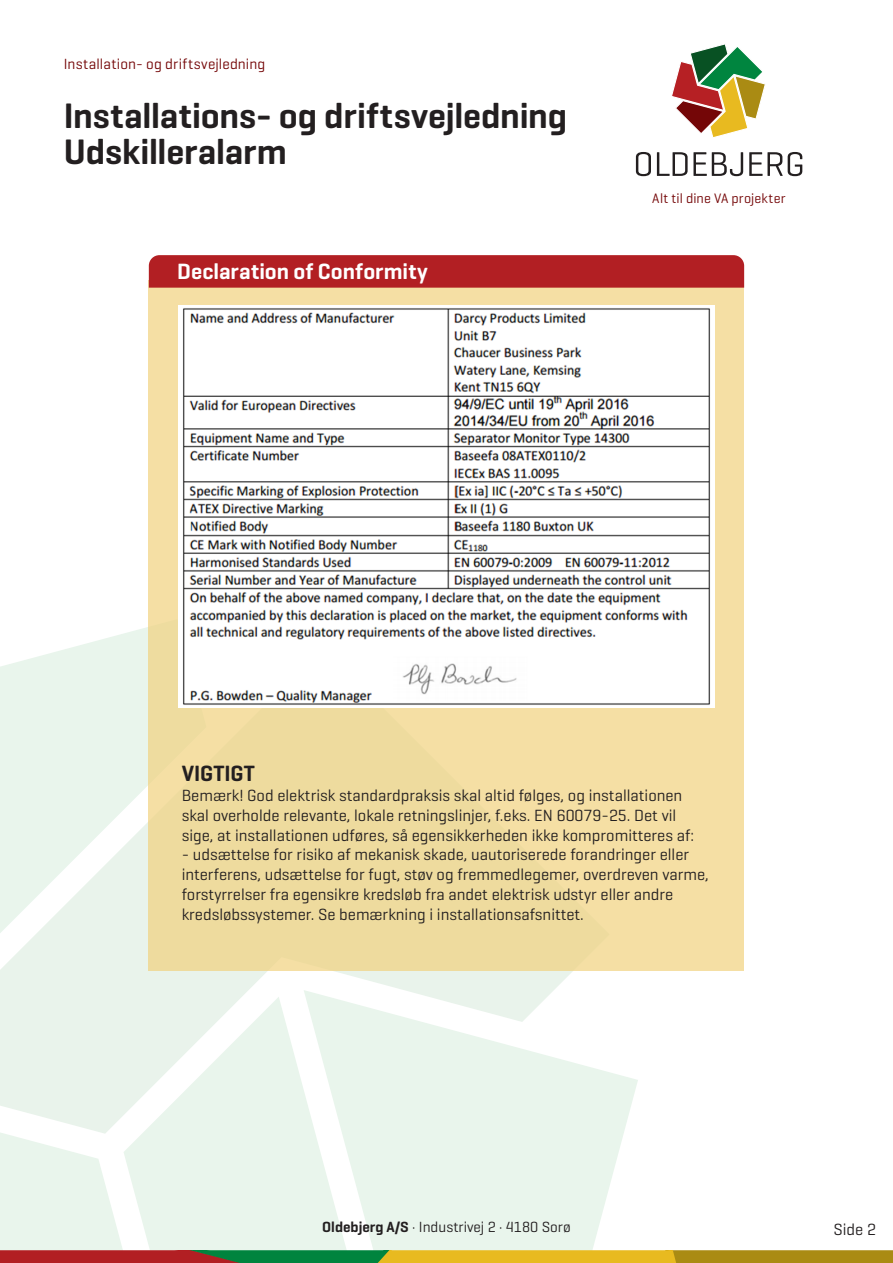
<style>
.page{position:relative;width:893px;height:1263px;background:#fff}
.page>*{position:absolute;margin:0;border:0;box-sizing:border-box;transform-origin:0 0}
.t1{font:600 36px/36px "Geogrotesque";letter-spacing:-.005em;color:#231f20}
.t2{font:600 22.5px "Geogrotesque";letter-spacing:.005em;color:#fff}
.Brød_9pkt_på_10_8{font:600 22.5px "Geogrotesque";color:#231f20}
.Brød_9pkt_på_10_8-2{font:16.5px/19.8px "Geogrotesque";color:#231f20}
.t3{font:15px "Geogrotesque";color:#231f20}
.t4{font:15px "Geogrotesque";letter-spacing:.01em;color:#740607}
.t5{font:13.95px "Geogrotesque";letter-spacing:.01em;color:#740607}
.s1{font-weight:600}
</style>
<div class="page">
<div style="left:0;top:952px;width:573px;height:167px;background:#e9f3eb"></div>
<svg style="left:109px;top:972px;width:176px;height:147px;fill:#e9f5ec"></svg>
<svg style="left:0;top:603px;width:149px;height:349px;fill:#e9f5ec"></svg>
<svg style="left:285px;top:972px;width:353px;height:147px;fill:#e9f5ec"></svg>
<svg style="left:672px;top:44px;width:94px;height:93px"></svg>
<svg style="left:636px;top:152px;width:15px;height:24px"></svg>
<svg style="left:657px;top:152px;width:86px;height:24px"></svg>
<svg style="left:749px;top:152px;width:53px;height:24px"></svg>
<svg style="left:0;top:1119px;width:893px;height:144px"></svg>
<div style="left:149px;top:280px;width:595px;height:691px;background:#f5dfa4"></div>
<div style="left:149px;top:255px;width:595px;height:33px;background:#b21f23"></div>
<img style="left:179px;top:305px;width:535px;height:403px">
<p class="t4" style="left:64px;top:54px;width:203px">Installation- og driftsvejledning</p>
<p class="t1" style="left:64px;top:97px;width:505px">Installations- og driftsvejledning<br>Udskilleralarm</p>
<p class="t2" style="left:177px;top:258px;width:252px">Declaration of Conformity</p>
<p class="t5" style="left:652px;top:190px;width:135px">Alt til dine VA projekter</p>
<p class="Brød_9pkt_på_10_8" style="left:182px;top:759px;width:75px">VIGTIGT</p>
<p class="Brød_9pkt_på_10_8-2" style="left:182px;top:785px;width:514px">Bemærk! God elektrisk standardpraksis skal altid følges, og installationen skal overholde relevante, lokale retningslinjer, f.eks. EN 60079-25. Det vil sige, at installationen udføres, så egensikkerheden ikke kompromitteres af:</p>
<p class="Brød_9pkt_på_10_8-2" style="left:182px;top:844px;width:529px">- udsættelse for risiko af mekanisk skade, uautoriserede forandringer eller interferens, udsættelse for fugt, støv og fremmedlegemer, overdreven varme, forstyrrelser fra egensikre kredsløb fra andet elektrisk udstyr eller andre kredsløbssystemer. Se bemærkning i installationsafsnittet.</p>
<p class="t3" style="left:322px;top:1217px;width:250px"><span class="s1">Oldebjerg A/S</span> · Industrivej 2 · 4180 Sorø</p>
<p class="Brød_9pkt_på_10_8-2" style="left:833px;top:1219px;width:44px">Side 2</p>
</div>
